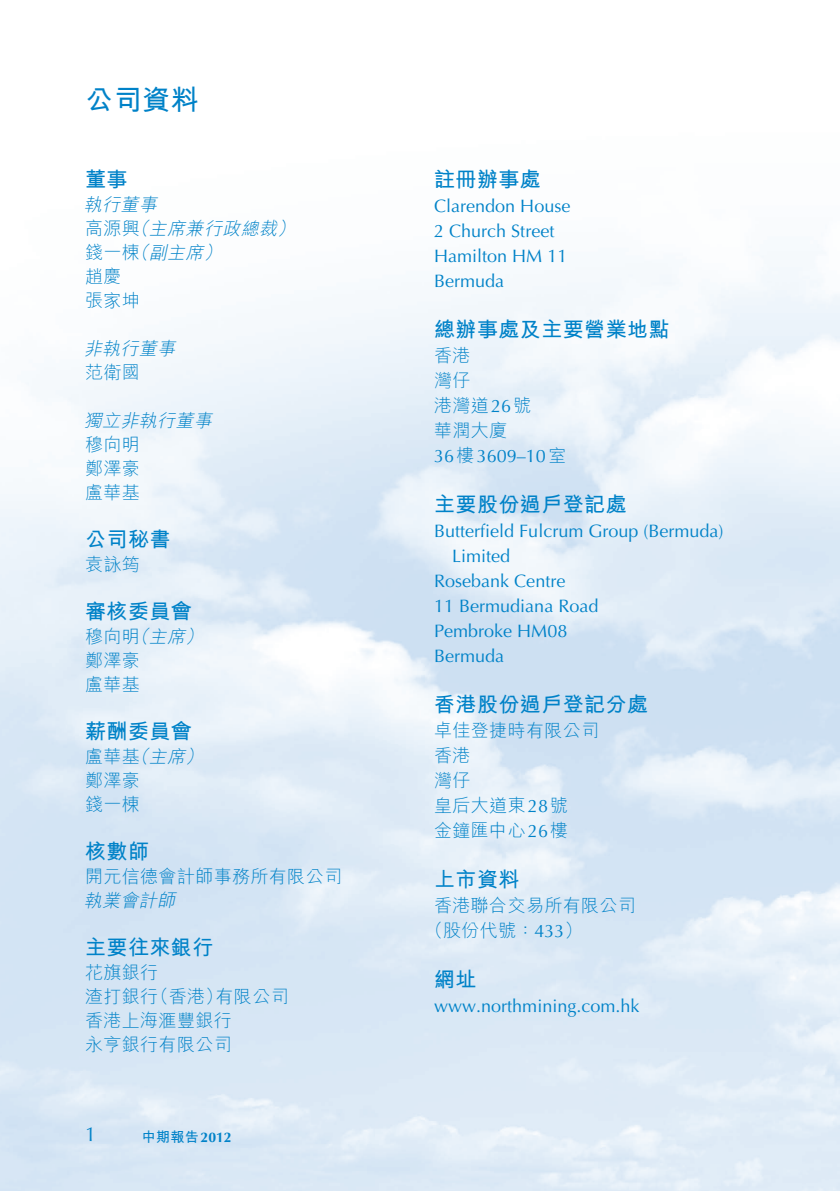
<style>
.page{position:relative;width:840px;height:1191px;background:#fff}
.page>*{position:absolute;margin:0;border:0;box-sizing:border-box;transform-origin:0 0}
.t1{font:700 28px "M Hei HK";color:#0082c8}
.t2{font:700 21px "M Hei HK";letter-spacing:.02em;color:#0082c8}
.t3{font:20px "Optima LT Std";color:#0082c8}
.t4{font:18px/25px "Optima LT Std";color:#0082c8}
.t5{font:300 18px/24px "M Hei HK";letter-spacing:.02em;color:#0082c8}
.t6{font:italic 300 18px "M Hei HK";color:#0082c8}
.t7{font:700 14px "M Hei HK";color:#0082c8}
.s1{font-family:"Optima LT Std"}
.s2{font-family:"Optima LT Std";font-weight:400}
.s3{font-family:"M Hei HK";font-weight:300}
</style>
<div class="page">
<h1 class="t1" style="left:85px;top:79px;width:115px">公司資料</h1>
<p class="t2" style="left:85px;top:164px;width:44px">董事</p>
<p class="t6" style="left:84px;top:195px;width:78px">執行董事</p>
<p class="t5" style="left:85px;top:216px;width:56px">高源興</p>
<p class="t6" style="left:131px;top:219px;width:23px">（</p>
<p class="t6" style="left:277px;top:219px;width:23px">(</p>
<p class="t6" style="left:149px;top:219px;width:133px">主席兼行政總裁</p>
<p class="t6" style="left:131px;top:243px;width:23px">（</p>
<p class="t6" style="left:203px;top:243px;width:23px">(</p>
<p class="t5" style="left:85px;top:240px;width:56px">錢一棟趙慶張家坤</p>
<p class="t6" style="left:84px;top:339px;width:97px">非執行董事</p>
<p class="t5" style="left:85px;top:360px;width:56px">范衛國</p>
<p class="t6" style="left:84px;top:411px;width:133px">獨立非執行董事</p>
<p class="t5" style="left:85px;top:432px;width:56px;text-align:justify">穆向明鄭澤豪盧華基</p>
<p class="t2" style="left:85px;top:524px;width:87px">公司秘書</p>
<p class="t5" style="left:85px;top:552px;width:56px">袁詠筠</p>
<p class="t2" style="left:85px;top:596px;width:108px">審核委員會</p>
<p class="t6" style="left:185px;top:627px;width:23px">(</p>
<p class="t6" style="left:149px;top:243px;width:60px">副主席</p>
<p class="t6" style="left:131px;top:627px;width:23px">（</p>
<p class="t5" style="left:85px;top:624px;width:56px;text-align:justify">穆向明鄭澤豪盧華基</p>
<p class="t2" style="left:85px;top:716px;width:108px">薪酬委員會</p>
<p class="t6" style="left:185px;top:747px;width:23px">(</p>
<p class="t6" style="left:149px;top:627px;width:42px">主席</p>
<p class="t6" style="left:131px;top:747px;width:23px">（</p>
<p class="t5" style="left:85px;top:744px;width:56px;text-align:justify">盧華基鄭澤豪錢一棟</p>
<p class="t2" style="left:85px;top:836px;width:65px">核數師</p>
<p class="t5" style="left:85px;top:864px;width:258px">開元信德會計師事務所有限公司</p>
<p class="t6" style="left:84px;top:891px;width:97px">執業會計師</p>
<p class="t2" style="left:85px;top:932px;width:130px">主要往來銀行</p>
<p class="t5" style="left:85px;top:960px;width:75px">花旗銀行</p>
<p class="t5" style="left:215px;top:984px;width:75px">有限公司</p>
<p class="t6" style="left:149px;top:747px;width:42px">主席</p>
<p class="t5" style="left:151px;top:984px;width:74px">（香港）</p>
<p class="t5" style="left:85px;top:984px;width:148px">渣打銀行<br>香港上海滙豐銀行永亨銀行有限公司</p>
<p class="t3" style="left:85px;top:1122px;width:13px">1</p>
<p class="t7" style="left:142px;top:1126px;width:91px">中期報告<span class="s1">2012</span></p>
<p class="t2" style="left:434px;top:164px;width:108px">註冊辦事處</p>
<p class="t4" style="left:434px;top:193px;width:138px">Clarendon House<br>2 Church Street<br>Hamilton HM 11<br>Bermuda</p>
<p class="t2" style="left:434px;top:314px;width:237px">總辦事處及主要營業地點</p>
<p class="t5" style="left:434px;top:342px;width:99px;line-height:25px">香港<br>灣仔<br>港灣道<span class="s2">26</span>號華潤大廈</p>
<p class="t4" style="left:434px;top:443px;width:133px">36<span class="s3">樓</span>3609–10<span class="s3">室</span></p>
<p class="t2" style="left:434px;top:489px;width:194px">主要股份過戶登記處</p>
<p class="t4" style="left:434px;top:518px;width:291px">Butterfield Fulcrum Group (Bermuda(</p>
<p class="t4" style="left:452px;top:543px;width:60px">Limited</p>
<p class="t4" style="left:434px;top:568px;width:133px">Rosebank Centre</p>
<p class="t4" style="left:434px;top:593px;width:166px">11 Bermudiana Road</p>
<p class="t4" style="left:434px;top:618px;width:135px">Pembroke HM08</p>
<p class="t4" style="left:434px;top:643px;width:72px">Bermuda</p>
<p class="t2" style="left:434px;top:689px;width:215px">香港股份過戶登記分處</p>
<p class="t5" style="left:434px;top:717px;width:166px;line-height:25px">卓佳登捷時有限公司香港<br>灣仔<br>皇后大道東<span class="s2">28</span>號<br>金鐘匯中心<span class="s2">26</span>樓</p>
<p class="t2" style="left:434px;top:864px;width:87px">上市資料</p>
<p class="t5" style="left:425px;top:892px;width:212px;line-height:25px;text-indent:9px">香港聯合交易所有限公司（股份代號：<span class="s2">433</span>(</p>
<p class="t2" style="left:434px;top:964px;width:44px">網址</p>
<p class="t4" style="left:434px;top:993px;width:207px">www.northmining.com.hk</p>
</div>
